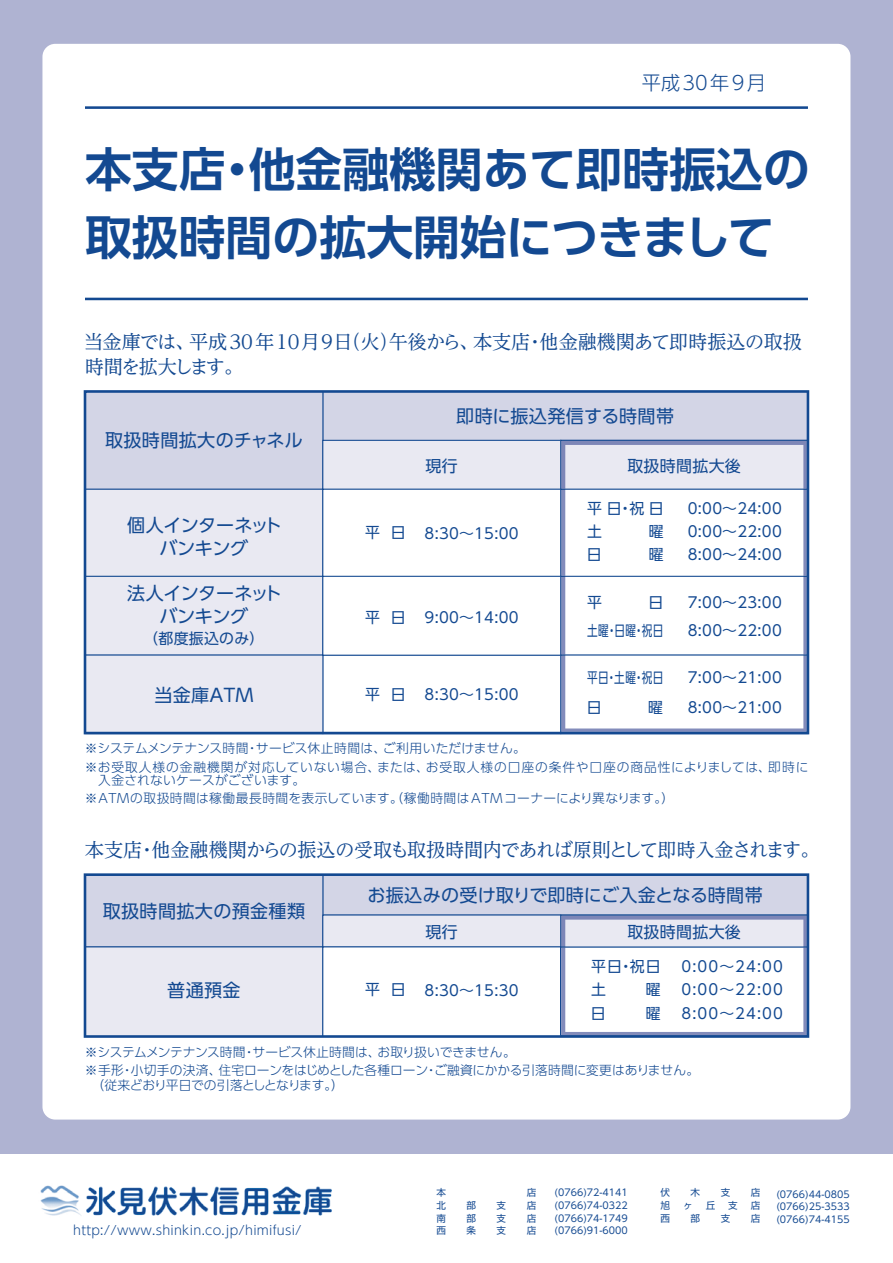
<style>
.page{position:relative;width:893px;height:1263px;background:#fff}
.page>*{position:absolute;margin:0;border:0;box-sizing:border-box;transform-origin:0 0}
.t1{font:46.8px/68.1px "UD Shin Go Pro De Bold 90 msp RKSJ H";color:#134991}
.t2{font:19.2px/25.5px "UD Reimin Pro Regular 90 msp RKSJ H";letter-spacing:-.01em;color:#134991}
.t3{font:19.2px "UD Shin Go Pro Light 90 msp RKSJ H";letter-spacing:.12em;color:#134991}
.t4{font:18px "UD Shin Go Pro Regular 90 msp RKSJ H";letter-spacing:.005em;color:#134991}
.t5{font:18px/23.4px "UD Shin Go Pro Regular 90 msp RKSJ H";letter-spacing:-.02em;color:#134991;text-align:center}
.t6{font:15.9px "UD Shin Go Pro Regular 90 msp RKSJ H";letter-spacing:.02em;color:#134991}
.t7{font:14.85px/23.4px "UD Shin Go Pro Regular 90 msp RKSJ H";letter-spacing:.02em;color:#134991}
.t8{font:14.4px "UD Shin Go Pro Regular 90 msp RKSJ H";letter-spacing:.03em;color:#134991;scale:.74 1}
.t9{font:12.75px/18.1px "UD Shin Go Pro Light 90 msp RKSJ H";letter-spacing:.02em;color:#134991}
.t10{font:12.75px/18.1px "UD Shin Go Pro Light 90 msp RKSJ H";letter-spacing:.04em;color:#134991}
.t11{font:12.75px/17.9px "UD Shin Go Pro Light 90 msp RKSJ H";letter-spacing:-.015em;color:#134991}
.t12{font:12.75px "UD Shin Go Pro Light 90 msp RKSJ H";letter-spacing:-.035em;color:#134991}
.t13{font:9.6px/12.8px "UD Shin Go Pro Regular 90 msp RKSJ H";color:#134991;text-align:justify}
.t14{font:9.6px "Shin Go Pro Regular 90 msp RKSJ H";color:#134991}
</style>
<div class="page">
<div style="left:0;top:0;width:893px;height:1154px;background:#afb3d2"></div>
<div style="left:42px;top:44px;width:808px;height:1076px;background:#fff;border-radius:13px"></div>
<svg style="left:84px;top:390px;width:725px;height:344px;background:#d9dcea"></svg>
<svg style="left:322px;top:391px;width:486px;height:343px"></svg>
<svg style="left:561px;top:440px;width:247px;height:293px"></svg>
<hr style="left:85px;top:298px;width:723px;height:2px;background:#134991">
<hr style="left:85px;top:106px;width:723px;height:3px;background:#134991">
<svg style="left:84px;top:873px;width:725px;height:165px;background:#d1d5e6"></svg>
<svg style="left:322px;top:874px;width:486px;height:163px"></svg>
<img style="left:40px;top:1185px;width:292px;height:31px">
<p class="t3" style="left:642px;top:76px;width:125px">平成30年9月</p>
<h1 class="t1" style="left:85px;top:142px;width:726px">本支店・他金融機関あて即時振込の取扱時間の拡大開始につきまして</h1>
<p class="t2" style="left:84px;top:331px;width:719px">当金庫では、平成30年10月9日（火）午後から、本支店・他金融機関あて即時振込の取扱時間を拡大します。</p>
<p class="t4" style="left:105px;top:434px;width:199px">取扱時間拡大のチャネル</p>
<p class="t5" style="left:127px;top:516px;width:156px">個人インターネットバンキング</p>
<p class="t5" style="left:127px;top:584px;width:156px">法人インターネットバンキング</p>
<p class="t7" style="left:143px;top:628px;width:123px">（都度振込のみ）</p>
<p class="t7" style="left:365px;top:523px;width:42px">平 日</p>
<p class="t7" style="left:365px;top:608px;width:42px">平 日</p>
<p class="t4" style="left:154px;top:689px;width:101px">当金庫ＡＴＭ</p>
<p class="t7" style="left:365px;top:685px;width:42px">平 日</p>
<p class="t4" style="left:456px;top:409px;width:219px">即時に振込発信する時間帯</p>
<p class="t6" style="left:425px;top:460px;width:34px">現行</p>
<p class="t6" style="left:627px;top:460px;width:115px">取扱時間拡大後</p>
<p class="t7" style="left:587px;top:498px;width:78px">平日・祝日土</p>
<p class="t7" style="left:688px;top:498px;width:96px;text-align:justify">0:00～24:00<br>0:00～22:00<br>8:00～24:00</p>
<p class="t7" style="left:688px;top:591px;width:96px;line-height:27.6px">7:00～23:00<br>8:00～22:00</p>
<p class="t7" style="left:649px;top:522px;width:16px">曜</p>
<p class="t7" style="left:425px;top:524px;width:96px">8:30～15:00</p>
<p class="t7" style="left:587px;top:545px;width:16px">日</p>
<p class="t7" style="left:649px;top:545px;width:16px">曜</p>
<p class="t7" style="left:587px;top:593px;width:16px">平</p>
<p class="t7" style="left:648px;top:593px;width:16px">日</p>
<p class="t8" style="left:587px;top:625px;width:104px">土曜・日曜・祝日</p>
<p class="t7" style="left:425px;top:608px;width:96px">9:00～14:00</p>
<p class="t7" style="left:425px;top:685px;width:96px">8:30～15:00</p>
<p class="t8" style="left:587px;top:672px;width:104px">平日・土曜・祝日</p>
<p class="t7" style="left:587px;top:697px;width:16px">日</p>
<p class="t7" style="left:648px;top:697px;width:16px">曜</p>
<p class="t7" style="left:688px;top:665px;width:96px;line-height:29.7px">7:00～21:00<br>8:00～21:00</p>
<p class="t10" style="left:85px;top:741px;width:725px">※システムメンテナンス時間・サービス休止時間は、ご利用いただけません。<br>※お受取人様の金融機関が対応していない場合、または、お受取人様の口座の条件や口座の商品性によりましては、即時に</p>
<p class="t9" style="left:85px;top:773px;width:591px">　入金されないケースがございます。<br>※ＡＴＭの取扱時間は稼働最長時間を表示しています。（稼働時間は ATMコーナーにより異なります。）</p>
<p class="t2" style="left:85px;top:840px;width:736px">本支店・他金融機関からの振込の受取も取扱時間内であれば原則として即時入金されます。</p>
<p class="t4" style="left:103px;top:904px;width:204px">取扱時間拡大の預金種類</p>
<p class="t4" style="left:167px;top:984px;width:75px">普通預金</p>
<p class="t4" style="left:367px;top:889px;width:397px">お振込みの受け取りで即時にご入金となる時間帯</p>
<p class="t6" style="left:425px;top:926px;width:34px">現行</p>
<p class="t6" style="left:627px;top:926px;width:115px">取扱時間拡大後</p>
<p class="t7" style="left:365px;top:980px;width:42px">平 日</p>
<p class="t7" style="left:425px;top:980px;width:96px">8:30～15:30</p>
<p class="t7" style="left:591px;top:957px;width:71px">平日・祝日土</p>
<p class="t7" style="left:646px;top:980px;width:16px">曜</p>
<p class="t7" style="left:591px;top:1003px;width:16px">日</p>
<p class="t7" style="left:646px;top:1003px;width:16px">曜</p>
<p class="t7" style="left:681px;top:957px;width:103px;text-align:justify">0:00～24:00<br>0:00～22:00<br>8:00～24:00</p>
<p class="t11" style="left:85px;top:1045px;width:616px">※システムメンテナンス時間・サービス休止時間は、お取り扱いできません。<br>※手形・小切手の決済、住宅ローンをはじめとした各種ローン・ご融資にかかる引落時間に変更はありません。</p>
<p class="t12" style="left:92px;top:1080px;width:254px">（従来どおり平日での引落としとなります。）</p>
<p class="t9" style="left:73px;top:1223px;width:230px">http://www.shinkin.co.jp/himifusi/</p>
<p class="t14" style="left:436px;top:1189px;width:11px">本</p>
<p class="t14" style="left:527px;top:1189px;width:11px">店</p>
<p class="t14" style="left:436px;top:1202px;width:11px">北</p>
<p class="t14" style="left:466px;top:1202px;width:11px">部</p>
<p class="t14" style="left:497px;top:1202px;width:11px">支</p>
<p class="t14" style="left:527px;top:1202px;width:11px">店</p>
<p class="t14" style="left:436px;top:1214px;width:11px">南</p>
<p class="t14" style="left:466px;top:1214px;width:11px">部</p>
<p class="t14" style="left:497px;top:1214px;width:11px">支</p>
<p class="t14" style="left:527px;top:1214px;width:11px">店</p>
<p class="t14" style="left:436px;top:1227px;width:11px">西</p>
<p class="t14" style="left:466px;top:1227px;width:11px">条</p>
<p class="t14" style="left:497px;top:1227px;width:11px">支</p>
<p class="t14" style="left:527px;top:1227px;width:11px">店</p>
<p class="t14" style="left:660px;top:1189px;width:11px">伏</p>
<p class="t14" style="left:690px;top:1189px;width:11px">木</p>
<p class="t14" style="left:721px;top:1189px;width:11px">支</p>
<p class="t14" style="left:751px;top:1189px;width:11px">店</p>
<p class="t14" style="left:660px;top:1202px;width:11px">旭</p>
<p class="t14" style="left:683px;top:1202px;width:11px">ヶ</p>
<p class="t14" style="left:706px;top:1202px;width:11px">丘</p>
<p class="t14" style="left:728px;top:1202px;width:11px">支</p>
<p class="t14" style="left:751px;top:1202px;width:11px">店</p>
<p class="t14" style="left:660px;top:1214px;width:11px">西</p>
<p class="t14" style="left:690px;top:1214px;width:11px">部</p>
<p class="t14" style="left:721px;top:1214px;width:11px">支</p>
<p class="t14" style="left:751px;top:1214px;width:11px">店</p>
<p class="t13" style="left:554px;top:1187px;width:75px">(0766)72-4141 (0766)74-0322 (0766)74-1749 (0766)91-6000</p>
<p class="t13" style="left:776px;top:1189px;width:75px">(0766)44-0805 (0766)25-3533 (0766)74-4155</p>
</div>
